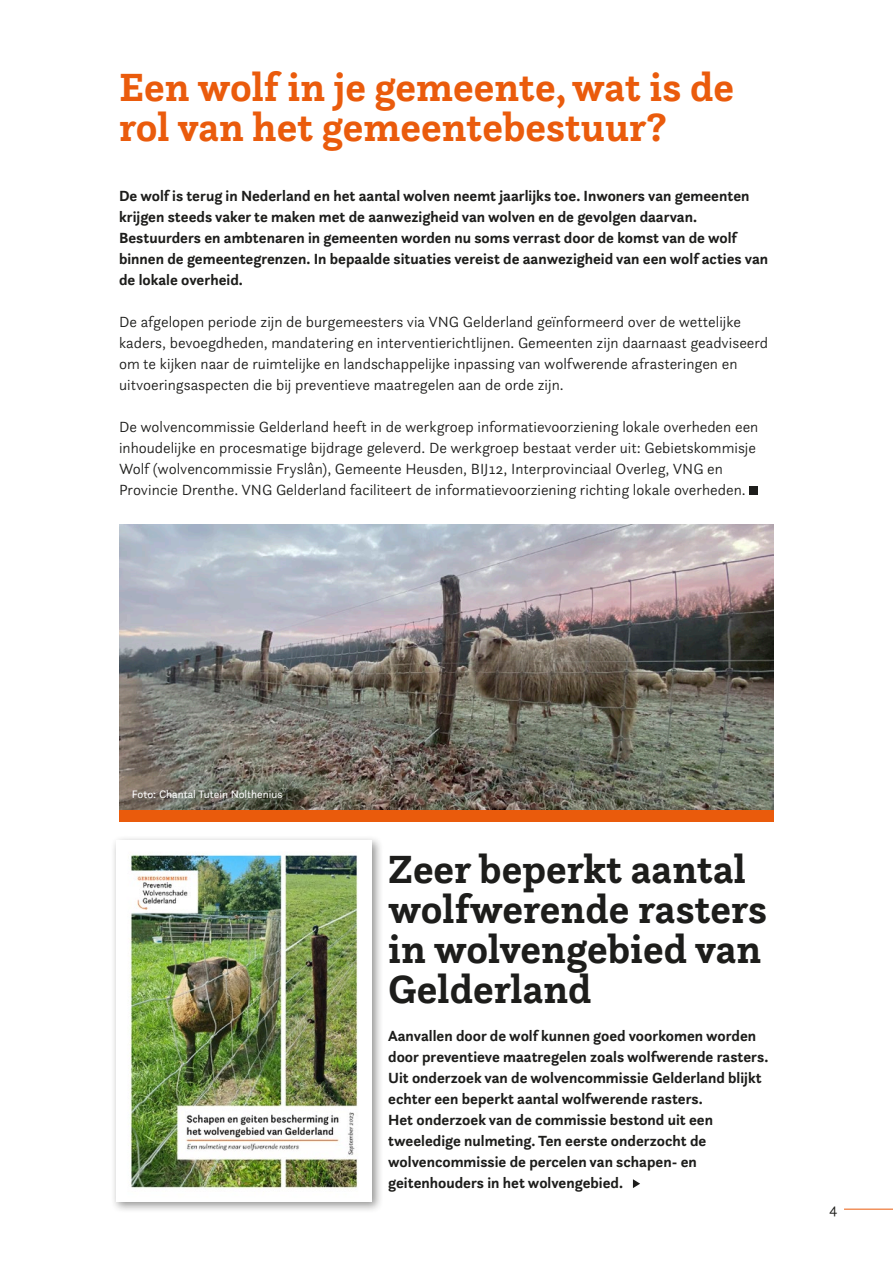
<style>
.page{position:relative;width:893px;height:1263px;background:#fff}
.page>*{position:absolute;margin:0;border:0;box-sizing:border-box;transform-origin:0 0}
.t1{font:700 41.1px/40px "Questa Slab";color:#1d1d1b}
.t2{font:700 41.1px/40px "Questa Slab";color:#ea5b0c}
.t3{font:700 15.3px/21px "Questa Sans";color:#1d1d1b}
.t4{font:300 15.3px/21px "Questa Sans";color:#1d1d1b}
.t5{font:11.25px "Questa Sans";color:#fff}
</style>
<div class="page">
<hr style="left:844px;top:1209px;width:49px;height:1px;background:#ea5b0c">
<div style="left:749px;top:486px;width:9px;height:9px;background:#1d1d1b"></div>
<img style="left:119px;top:524px;width:655px;height:286px">
<div style="left:111px;top:835px;width:272px;height:378px;background:#1d1d1b;opacity:.47"></div>
<img style="left:116px;top:841px;width:256px;height:361px">
<svg style="left:633px;top:1179px;width:7px;height:9px"></svg>
<div style="left:119px;top:810px;width:655px;height:11px;background:#ea5b0c"></div>
<h1 class="t2" style="left:119px;top:67px;width:617px">Een wolf in je gemeente, wat is de rol van het gemeentebestuur?</h1>
<p class="t3" style="left:119px;top:185px;width:651px">De wolf is terug in Nederland en het aantal wolven neemt jaarlijks toe. Inwoners van gemeenten krijgen steeds vaker te maken met de aanwezigheid van wolven en de gevolgen daarvan.<br>Bestuurders en ambtenaren in gemeenten worden nu soms verrast door de komst van de wolf binnen de gemeentegrenzen. In bepaalde situaties vereist de aanwezigheid van een wolf acties van de lokale overheid.</p>
<p class="t4" style="left:119px;top:311px;width:651px">De afgelopen periode zijn de burgemeesters via VNG Gelderland geïnformeerd over de wettelijke kaders, bevoegdheden, mandatering en interventierichtlijnen. Gemeenten zijn daarnaast geadviseerd om te kijken naar de ruimtelijke en landschappelijke inpassing van wolfwerende afrasteringen en uitvoeringsaspecten die bij preventieve maatregelen aan de orde zijn.</p>
<p class="t4" style="left:119px;top:416px;width:641px">De wolvencommissie Gelderland heeft in de werkgroep informatievoorziening lokale overheden een inhoudelijke en procesmatige bijdrage geleverd. De werkgroep bestaat verder uit: Gebietskommisje Wolf (wolvencommissie Fryslân), Gemeente Heusden, BIJ12, Interprovinciaal Overleg, VNG en Provincie Drenthe. VNG Gelderland faciliteert de informatievoorziening richting lokale overheden.</p>
<p class="t5" style="left:132px;top:787px;width:152px">Foto: Chantal Tutein Nolthenius</p>
<h1 class="t1" style="left:388px;top:848px;width:380px">Zeer beperkt aantal wolfwerende rasters in wolvengebied van<br>Gelderland</h1>
<p class="t3" style="left:388px;top:1025px;width:382px">Aanvallen door de wolf kunnen goed voorkomen worden door preventieve maatregelen zoals wolfwerende rasters.<br>Uit onderzoek van de wolvencommissie Gelderland blijkt echter een beperkt aantal wolfwerende rasters.<br>Het onderzoek van de commissie bestond uit een tweeledige nulmeting. Ten eerste onderzocht de wolvencommissie de percelen van schapen- en geitenhouders in het wolvengebied.</p>
<p class="t4" style="left:829px;top:1197px;width:10px">4</p>
</div>
